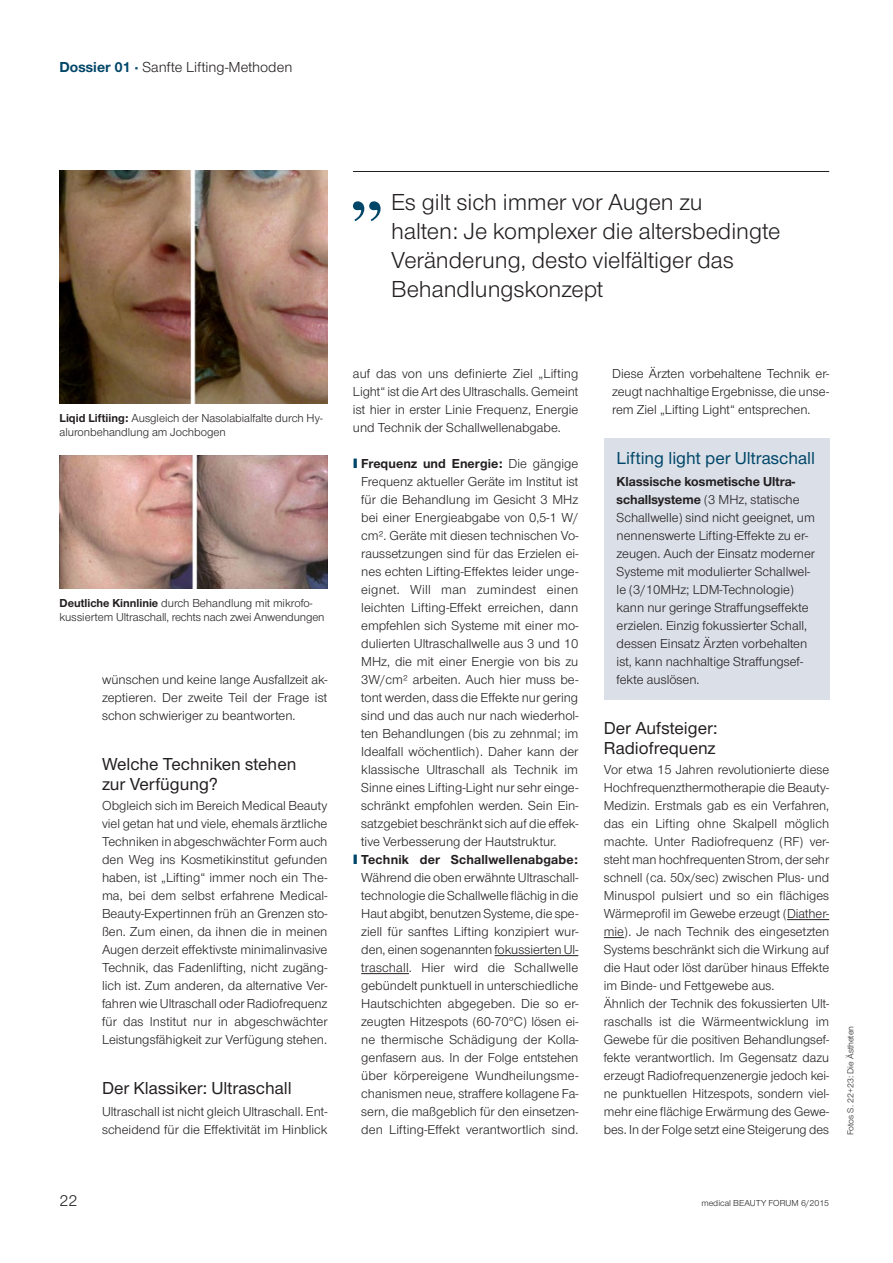
<style>
.page{position:relative;width:893px;height:1263px;background:#fff}
.page>*{position:absolute;margin:0;border:0;box-sizing:border-box;transform-origin:0 0}
.t1{font:24px/28.8px "Nimbus San Nov";color:#231f20}
.t2{font:500 18px/20.2px "Nimbus San Nov";color:#231f20}
.t3{font:500 18px "Nimbus San Nov";color:#004668}
.t4{font:16.5px "Nimbus San Nov";color:#231f20}
.t5{font:15px "Nimbus San Nov";color:#231f20}
.t6{font:13.5px/18px "Nimbus San Nov";color:#231f20;text-align:justify}
.t7{font:700 13.5px "Nimbus San Nov";letter-spacing:.015em;color:#231f20}
.t8{font:12px/14.2px "Nimbus San Nov";color:#231f20}
.t9{font:9px "Nimbus San Nov";color:#231f20}
.s1{font-weight:700;color:#004668}
.s2{font-weight:700}
.s3{font-weight:900;font-size:14.1px;color:#004668}
.s4{font-weight:400}
</style>
<div class="page">
<div style="left:604px;top:438px;width:225px;height:261px;background:#dadfe8"></div>
<hr style="left:787px;top:919px;width:42px;height:1px;background:#231f20">
<svg style="left:604px;top:937px;width:20px;height:1px"></svg>
<hr style="left:495px;top:955px;width:83px;height:1px;background:#231f20">
<hr style="left:361px;top:973px;width:48px;height:1px;background:#231f20">
<img style="left:60px;top:171px;width:267px;height:232px">
<img style="left:60px;top:455px;width:267px;height:134px">
<hr style="left:353px;top:171px;width:476px;height:1px;background:#231f20">
<svg style="left:353px;top:201px;width:28px;height:20px"></svg>
<p class="t5" style="left:60px;top:59px;width:234px"><span class="s1">Dossier 01 ·</span> Sanfte Lifting-Methoden</p>
<h1 class="t1" style="left:391px;top:188px;width:391px">Es gilt sich immer vor Augen zu<br>halten: Je komplexer die altersbedingte<br>Veränderung, desto vielfältiger das<br>Behandlungskonzept</h1>
<p class="t8" style="left:60px;top:411px;width:265px"><span class="s2">Liqid Liftiing:</span> Ausgleich der Nasolabialfalte durch Hy&shy;aluronbehandlung am Jochbogen</p>
<p class="t8" style="left:60px;top:596px;width:266px"><span class="s2">Deutliche Kinnlinie</span> durch Behandlung mit mikrofo&shy;kussiertem Ultraschall, rechts nach zwei Anwendungen</p>
<p class="t6" style="left:102px;top:671px;width:227px">wünschen und keine lange Ausfallzeit ak&shy;zeptieren. Der zweite Teil der Frage ist schon schwieriger zu beantworten.</p>
<h2 class="t2" style="left:102px;top:754px;width:196px">Welche Techniken stehen zur Verfügung?</h2>
<p class="t6" style="left:102px;top:797px;width:227px">Obgleich sich im Bereich Medical Beauty viel getan hat und viele, ehemals ärztliche Techniken in abgeschwächter Form auch den Weg ins Kosmetikinstitut gefunden haben, ist „Lifting“ immer noch ein The&shy;ma, bei dem selbst erfahrene Medical-Beauty-Expertinnen früh an Grenzen sto&shy;ßen. Zum einen, da ihnen die in meinen Augen derzeit effektivste minimalinvasive Technik, das Fadenlifting, nicht zugäng&shy;lich ist. Zum anderen, da alternative Ver&shy;fahren wie Ultraschall oder Radiofrequenz für das Institut nur in abgeschwächter Leistungsfähigkeit zur Verfügung stehen.</p>
<h2 class="t2" style="left:102px;top:1078px;width:191px">Der Klassiker: Ultraschall</h2>
<p class="t6" style="left:102px;top:1103px;width:227px">Ultraschall ist nicht gleich Ultraschall. Ent&shy;scheidend für die Effektivität im Hinblick</p>
<p class="t6" style="left:353px;top:365px;width:227px">auf das von uns definierte Ziel „Lifting Light“ ist die Art des Ultraschalls. Gemeint ist hier in erster Linie Frequenz, Energie und Technik der Schallwellenabgabe.</p>
<p class="t7" style="left:353px;top:456px;width:227px"><span class="s3">I</span> Frequenz und Energie: <span class="s4">Die gängige</span></p>
<p class="t6" style="left:361px;top:473px;width:219px">Frequenz aktueller Geräte im Institut ist</p>
<p class="t6" style="left:361px;top:491px;width:219px">für die Behandlung im Gesicht 3 MHz</p>
<p class="t6" style="left:361px;top:509px;width:219px">bei einer Energieabgabe von 0,5-1 W/</p>
<p class="t6" style="left:361px;top:527px;width:219px">cm². Geräte mit diesen technischen Vo-</p>
<p class="t6" style="left:361px;top:545px;width:219px">raussetzungen sind für das Erzielen ei-</p>
<p class="t6" style="left:361px;top:563px;width:219px">nes echten Lifting-Effektes leider unge-</p>
<p class="t6" style="left:361px;top:581px;width:219px">eignet. Will man zumindest einen</p>
<p class="t6" style="left:361px;top:599px;width:219px">leichten Lifting-Effekt erreichen, dann</p>
<p class="t6" style="left:361px;top:617px;width:219px">empfehlen sich Systeme mit einer mo-</p>
<p class="t6" style="left:361px;top:635px;width:219px">dulierten Ultraschallwelle aus 3 und 10</p>
<p class="t6" style="left:361px;top:653px;width:219px">MHz, die mit einer Energie von bis zu</p>
<p class="t6" style="left:361px;top:671px;width:219px">3W/cm² arbeiten. Auch hier muss be-</p>
<p class="t6" style="left:361px;top:689px;width:219px">tont werden, dass die Effekte nur gering</p>
<p class="t6" style="left:361px;top:707px;width:219px">sind und das auch nur nach wiederhol-</p>
<p class="t6" style="left:361px;top:725px;width:219px">ten Behandlungen (bis zu zehnmal; im</p>
<p class="t6" style="left:361px;top:743px;width:219px">Idealfall wöchentlich). Daher kann der</p>
<p class="t6" style="left:361px;top:761px;width:218px">klassische Ultraschall als Technik im</p>
<p class="t6" style="left:361px;top:779px;width:219px">Sinne eines Lifting-Light nur sehr einge-</p>
<p class="t6" style="left:361px;top:797px;width:219px">schränkt empfohlen werden. Sein Ein-</p>
<p class="t6" style="left:361px;top:815px;width:219px">satzgebiet beschränkt sich auf die effek-</p>
<p class="t6" style="left:361px;top:833px;width:197px">tive Verbesserung der Hautstruktur.</p>
<p class="t7" style="left:353px;top:852px;width:227px"><span class="s3">I</span> Technik der Schallwellenabgabe:</p>
<p class="t6" style="left:361px;top:869px;width:219px">Während die oben erwähnte Ultraschall-</p>
<p class="t6" style="left:361px;top:887px;width:219px">technologie die Schallwelle flächig in die</p>
<p class="t6" style="left:361px;top:905px;width:219px">Haut abgibt, benutzen Systeme, die spe-</p>
<p class="t6" style="left:361px;top:923px;width:219px">ziell für sanftes Lifting konzipiert wur-</p>
<p class="t6" style="left:361px;top:941px;width:219px">den, einen sogenannten fokussierten Ul-</p>
<p class="t6" style="left:361px;top:959px;width:219px">traschall. Hier wird die Schallwelle</p>
<p class="t6" style="left:361px;top:977px;width:219px">gebündelt punktuell in unterschiedliche</p>
<p class="t6" style="left:361px;top:995px;width:219px">Hautschichten abgegeben. Die so er-</p>
<p class="t6" style="left:361px;top:1013px;width:219px">zeugten Hitzespots (60-70°C) lösen ei-</p>
<p class="t6" style="left:361px;top:1031px;width:219px">ne thermische Schädigung der Kolla-</p>
<p class="t6" style="left:361px;top:1049px;width:219px">genfasern aus. In der Folge entstehen</p>
<p class="t6" style="left:361px;top:1067px;width:219px">über körpereigene Wundheilungsme-</p>
<p class="t6" style="left:361px;top:1085px;width:219px">chanismen neue, straffere kollagene Fa-</p>
<p class="t6" style="left:361px;top:1103px;width:219px">sern, die maßgeblich für den einsetzen-</p>
<p class="t6" style="left:361px;top:1121px;width:219px">den Lifting-Effekt verantwortlich sind.</p>
<p class="t6" style="left:612px;top:365px;width:219px">Diese Ärzten vorbehaltene Technik er&shy;zeugt nachhaltige Ergebnisse, die unse&shy;rem Ziel „Lifting Light“ entsprechen.</p>
<h2 class="t3" style="left:617px;top:447px;width:200px">Lifting light per Ultraschall</h2>
<p class="t6" style="left:617px;top:473px;width:200px;text-align:left"><span class="s2">Klassische kosmetische Ultra&shy;schallsysteme</span> (3 MHz, statische Schallwelle) sind nicht geeignet, um nennenswerte Lifting-Effekte zu er&shy;zeugen. Auch der Einsatz moderner Systeme mit modulierter Schallwel&shy;le (3/10MHz; LDM-Technologie) kann nur geringe Straffungseffekte erzielen. Einzig fokussierter Schall, dessen Einsatz Ärzten vorbehalten ist, kann nachhaltige Straffungsef&shy;fekte auslösen.</p>
<h2 class="t2" style="left:604px;top:718px;width:115px">Der Aufsteiger:<br>Radiofrequenz</h2>
<p class="t6" style="left:604px;top:761px;width:227px;text-align:left">Vor etwa 15 Jahren revolutionierte diese Hochfrequenzthermotherapie die Beauty-Medizin. Erstmals gab es ein Verfahren, das ein Lifting ohne Skalpell möglich machte. Unter Radiofrequenz (RF) ver&shy;steht man hochfrequenten Strom, der sehr schnell (ca. 50x/sec) zwischen Plus- und Minuspol pulsiert und so ein flächiges Wärmeprofil im Gewebe erzeugt (Diather&shy;mie). Je nach Technik des eingesetzten Systems beschränkt sich die Wirkung auf die Haut oder löst darüber hinaus Effekte im Binde- und Fettgewebe aus.<br>Ähnlich der Technik des fokussierten Ult&shy;raschalls ist die Wärmeentwicklung im Gewebe für die positiven Behandlungsef&shy;fekte verantwortlich. Im Gegensatz dazu erzeugt Radiofrequenzenergie jedoch kei&shy;ne punktuellen Hitzespots, sondern viel&shy;mehr eine flächige Erwärmung des Gewe&shy;bes. In der Folge setzt eine Steigerung des</p>
<p class="t9" style="left:845px;top:1135px;width:111px;rotate:-90deg">Fotos S. 22+23: Die Ästheten</p>
<p class="t4" style="left:60px;top:1191px;width:20px">22</p>
<p class="t9" style="left:701px;top:1197px;width:129px">medical BEAUTY FORUM 6/2015</p>
</div>
